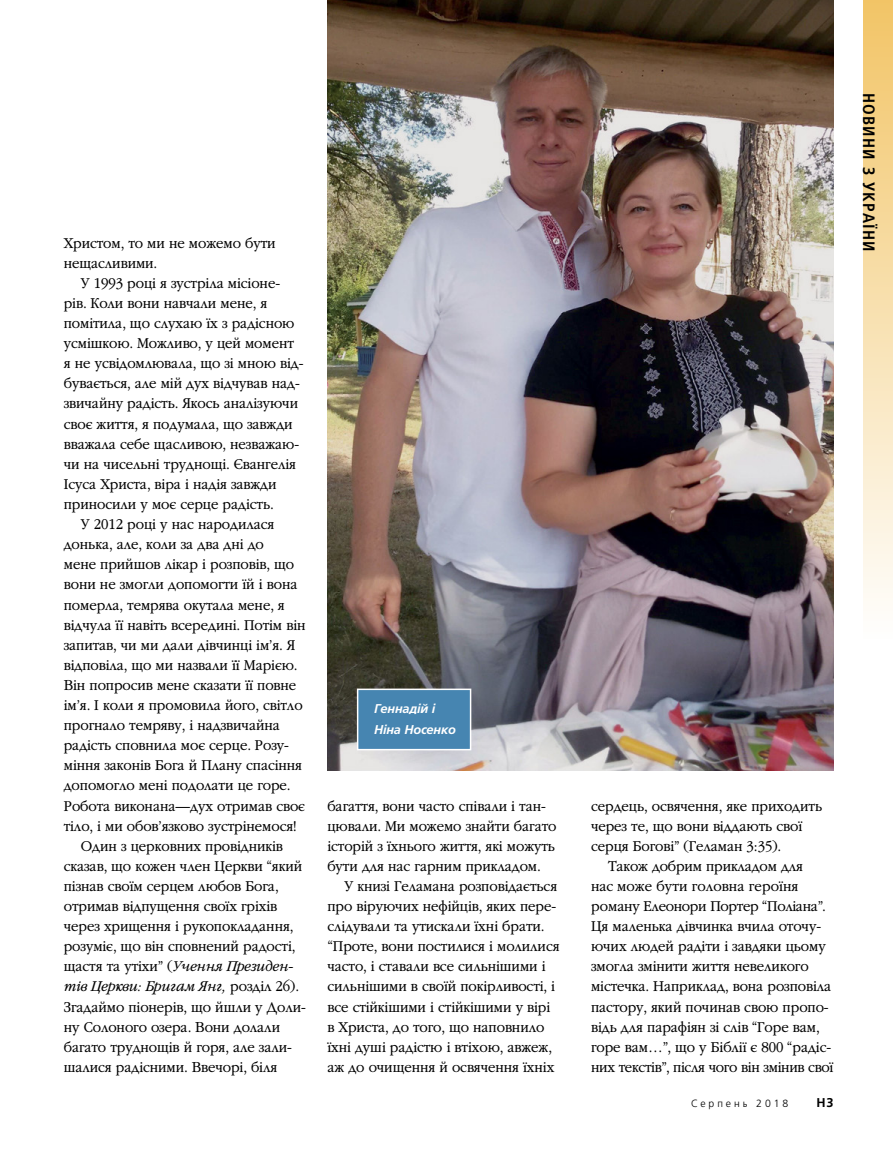
<style>
.page{position:relative;width:893px;height:1161px;background:#fff}
.page>*{position:absolute;margin:0;border:0;box-sizing:border-box;transform-origin:0 0}
.t1{font:700 condensed 16.5px "Frutigerlds Lat";letter-spacing:.075em;color:#000}
.ARTCL_para_NEWS{font:300 15.75px/20.1px "Garamondlds Lat Plus";letter-spacing:-.01em;color:#000;scale:.95 1}
.FIGimg_CAP_para_NEWS{font:italic 700 12.75px/20.2px "Frutigerlds Lat";letter-spacing:-.01em;color:#fff}
.t2{font:700 12.75px "Frutigerlds Lat";color:#000}
.t3{font:300 10.5px "Frutigerlds Lat";letter-spacing:.28em;color:#000}
.s1{font-style:italic}
</style>
<div class="page">
<div style="left:863px;top:0;width:30px;height:639px;background:linear-gradient(to bottom,#f2c466,#fefefd)"></div>
<img style="left:327px;top:0;width:506px;height:770px">
<div style="left:357px;top:688px;width:114px;height:62px;background:#4685b1;border:2px solid #fff"></div>
<p class="ARTCL_para_NEWS" style="left:64px;top:232px;width:225px">Христом, то ми не можемо бути нещасливими.</p>
<p class="ARTCL_para_NEWS" style="left:64px;top:273px;width:254px;text-indent:17px">У 1993 році я зустріла місіоне&shy;рів. Коли вони навчали мене, я помітила, що слухаю їх з радісною усмішкою. Можливо, у цей момент я не усвідомлювала, що зі мною від&shy;бувається, але мій дух відчував над&shy;звичайну радість. Якось аналізуючи своє життя, я подумала, що завжди вважала себе щасливою, незважаю&shy;чи на чисельні труднощі. Євангелія Ісуса Христа, віра і надія завжди приносили у моє серце радість.</p>
<p class="ARTCL_para_NEWS" style="left:64px;top:514px;width:256px;text-indent:17px">У 2012 році у нас народилася донька, але, коли за два дні до<br>мене прийшов лікар і розповів, що вони не змогли допомогти їй і вона померла, темрява окутала мене, я відчула її навіть всередині. Потім він запитав, чи ми дали дівчинці ім’я. Я відповіла, що ми назвали її Марією.<br>Він попросив мене сказати її повне ім’я. І коли я промовила його, світло прогнало темряву, і надзвичайна радість сповнила моє серце. Розу&shy;міння законів Бога й Плану спасіння допомогло мені подолати це горе.<br>Робота виконана—дух отримав своє тіло, і ми обов’язково зустрінемося!</p>
<p class="ARTCL_para_NEWS" style="left:64px;top:835px;width:256px;text-indent:17px">Один з церковних провідників сказав, що кожен член Церкви “який пізнав своїм серцем любов Бога, отримав відпущення своїх гріхів через хрищення і рукопокладання, розуміє, що він сповнений радості, щастя та утіхи” (<span class="s1">Учення Президен&shy;тів Церкви: Бригам Янг,</span> розділ 26).<br>Згадаймо піонерів, що йшли у Доли&shy;ну Солоного озера. Вони долали багато труднощів й горя, але зали&shy;шалися радісними. Ввечорі, біля</p>
<p class="FIGimg_CAP_para_NEWS" style="left:374px;top:698px;width:83px">Геннадій і<br>Ніна Носенко</p>
<p class="ARTCL_para_NEWS" style="left:327px;top:795px;width:243px">багаття, вони часто співали і тан&shy;цювали. Ми можемо знайти багато історій з їхнього життя, які можуть бути для нас гарним прикладом.</p>
<p class="ARTCL_para_NEWS" style="left:327px;top:876px;width:246px;text-indent:17px">У книзі Геламана розповідається про віруючих нефійців, яких пере&shy;слідували та утискали їхні брати. “Проте, вони постилися і молилися часто, і ставали все сильнішими і сильнішими в своїй покірливості, і все стійкішими і стійкішими у вірі в Христа, до того, що наповнило їхні душі радістю і втіхою, авжеж, аж до очищення й освячення їхніх</p>
<p class="t1" style="left:881px;top:93px;width:160px;rotate:90deg">НОВИНИ З УКРАЇНИ</p>
<p class="ARTCL_para_NEWS" style="left:591px;top:795px;width:245px">сердець, освячення, яке приходить через те, що вони віддають свої серця Богові” (Геламан 3:35).</p>
<p class="ARTCL_para_NEWS" style="left:591px;top:855px;width:257px;text-indent:17px">Також добрим прикладом для<br>нас може бути головна героїня роману Елеонори Портер “Поліана”.<br>Ця маленька дівчинка вчила оточу&shy;ючих людей радіти і завдяки цьому змогла змінити життя невеликого містечка. Наприклад, вона розповіла пастору, який починав свою пропо&shy;відь для парафіян зі слів “Горе вам, горе вам…”, що у Біблії є 800 “радіс&shy;них текстів”, після чого він змінив свої</p>
<p class="t3" style="left:691px;top:1095px;width:99px">Серпень 2018</p>
<p class="t2" style="left:816px;top:1092px;width:18px">H3</p>
</div>
